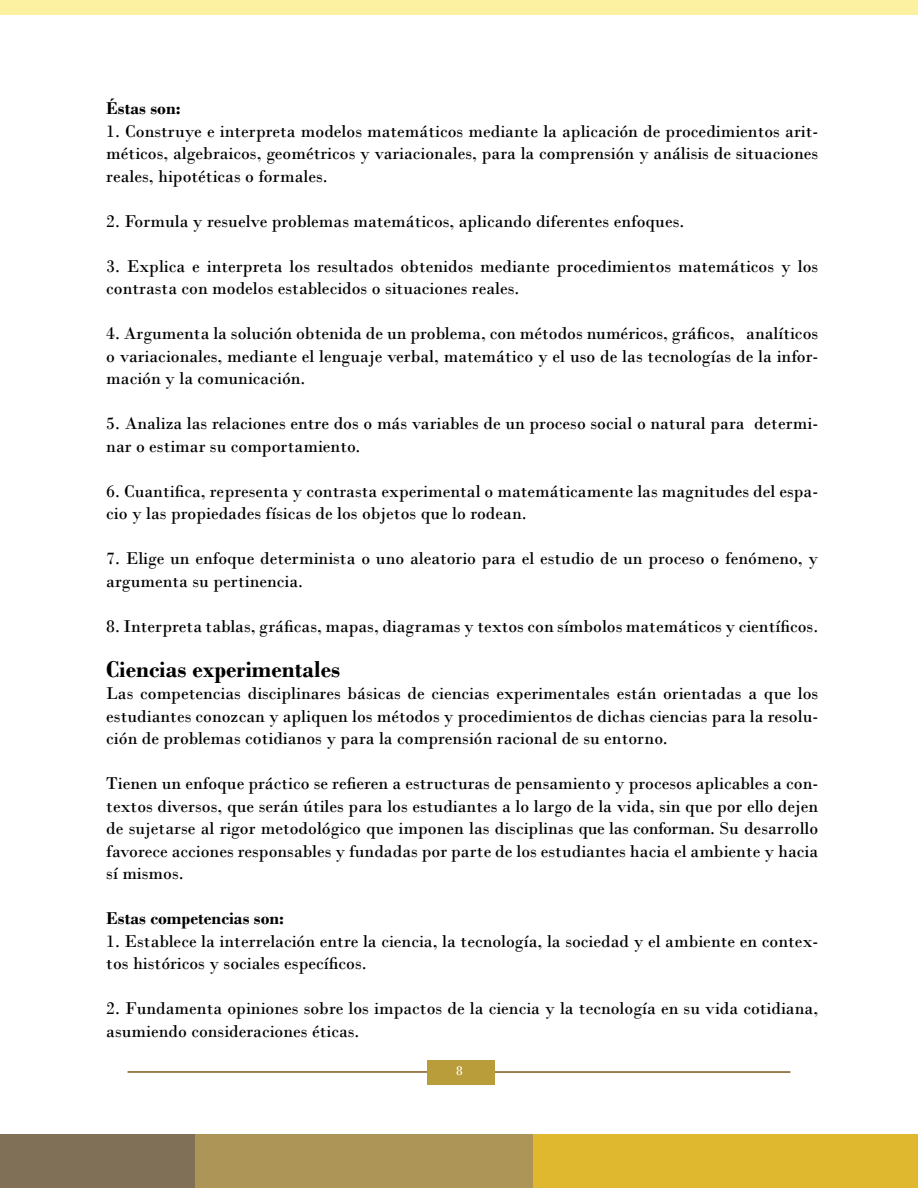
<style>
.page{position:relative;width:918px;height:1188px;background:#fff}
.page>*{position:absolute;margin:0;border:0;box-sizing:border-box;transform-origin:0 0}
.t1{font:700 24px "Bodoni";color:#000}
.t2{font:18px/22.5px "Bodoni";color:#000}
.t3{font:700 18px "Bodoni";color:#000}
.t4{font:13.5px "Bodoni";color:#fff}
</style>
<div class="page">
<hr style="left:490px;top:1071px;width:300px;height:2px;background:#7f5619">
<hr style="left:128px;top:1071px;width:300px;height:2px;background:#7f5619">
<div style="left:0;top:1134px;width:201px;height:54px;background:#7f7057"></div>
<div style="left:196px;top:1134px;width:342px;height:54px;background:#ac9556"></div>
<div style="left:534px;top:1134px;width:384px;height:54px;background:#e0b82f"></div>
<div style="left:0;top:0;width:918px;height:14px;background:#fcf0a1"></div>
<div style="left:427px;top:1060px;width:68px;height:24px;background:#b89d3a"></div>
<p class="t3" style="left:106px;top:97px;width:76px">Éstas son:</p>
<p class="t2" style="left:106px;top:119px;width:713px;text-align:justify">1. Construye e interpreta modelos matemáticos mediante la aplicación de procedimientos arit&shy;méticos, algebraicos, geométricos y variacionales, para la comprensión y análisis de situaciones reales, hipotéticas o formales.</p>
<p class="t2" style="left:106px;top:209px;width:580px">2. Formula y resuelve problemas matemáticos, aplicando diferentes enfoques.</p>
<p class="t2" style="left:106px;top:254px;width:713px">3. Explica e interpreta los resultados obtenidos mediante procedimientos matemáticos y los contrasta con modelos establecidos o situaciones reales.</p>
<p class="t2" style="left:106px;top:322px;width:713px;text-align:justify">4. Argumenta la solución obtenida de un problema, con métodos numéricos, gráficos, analíticos o variacionales, mediante el lenguaje verbal, matemático y el uso de las tecnologías de la infor&shy;mación y la comunicación.</p>
<p class="t2" style="left:106px;top:412px;width:713px">5. Analiza las relaciones entre dos o más variables de un proceso social o natural para determi&shy;nar o estimar su comportamiento.</p>
<p class="t2" style="left:106px;top:479px;width:713px">6. Cuantifica, representa y contrasta experimental o matemáticamente las magnitudes del espa&shy;cio y las propiedades físicas de los objetos que lo rodean.</p>
<p class="t2" style="left:106px;top:547px;width:713px">7. Elige un enfoque determinista o uno aleatorio para el estudio de un proceso o fenómeno, y argumenta su pertinencia.</p>
<p class="t2" style="left:106px;top:614px;width:713px">8. Interpreta tablas, gráficas, mapas, diagramas y textos con símbolos matemáticos y científicos.</p>
<p class="t1" style="left:106px;top:654px;width:235px">Ciencias experimentales</p>
<p class="t2" style="left:106px;top:682px;width:713px;text-align:justify">Las competencias disciplinares básicas de ciencias experimentales están orientadas a que los estudiantes conozcan y apliquen los métodos y procedimientos de dichas ciencias para la resolu&shy;ción de problemas cotidianos y para la comprensión racional de su entorno.</p>
<p class="t2" style="left:106px;top:772px;width:713px;text-align:justify">Tienen un enfoque práctico se refieren a estructuras de pensamiento y procesos aplicables a con&shy;textos diversos, que serán útiles para los estudiantes a lo largo de la vida, sin que por ello dejen de sujetarse al rigor metodológico que imponen las disciplinas que las conforman. Su desarrollo favorece acciones responsables y fundadas por parte de los estudiantes hacia el ambiente y hacia sí mismos.</p>
<p class="t3" style="left:106px;top:907px;width:179px">Estas competencias son:</p>
<p class="t2" style="left:106px;top:929px;width:713px">1. Establece la interrelación entre la ciencia, la tecnología, la sociedad y el ambiente en contex&shy;tos históricos y sociales específicos.</p>
<p class="t2" style="left:106px;top:997px;width:713px">2. Fundamenta opiniones sobre los impactos de la ciencia y la tecnología en su vida cotidiana, asumiendo consideraciones éticas.</p>
<p class="t4" style="left:456px;top:1063px;width:8px">8</p>
</div>
